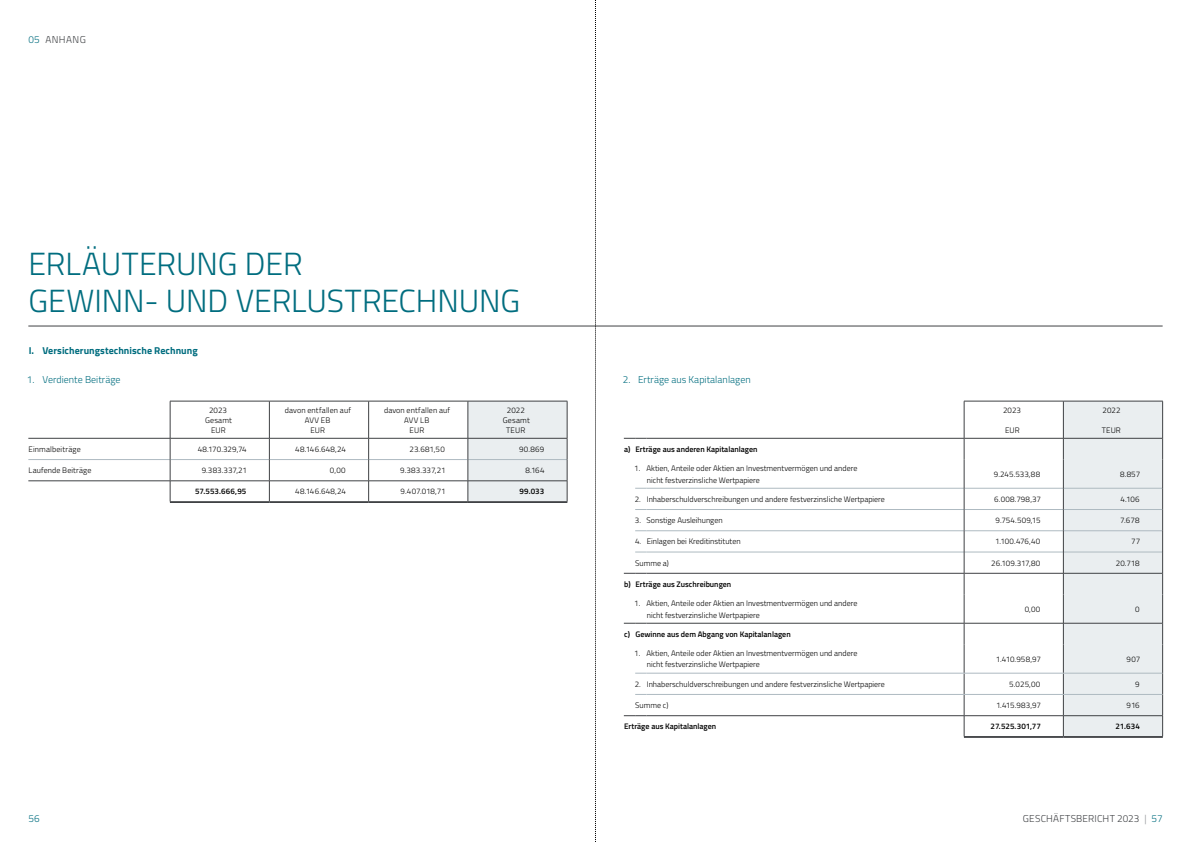
<style>
.page{position:relative;width:1191px;height:842px;background:#fff}
.page>*{position:absolute;margin:0;border:0;box-sizing:border-box;transform-origin:0 0}
.t1{font:300 32px/37px "Titillium";letter-spacing:-.005em;color:#006d7f}
.t2{font:300 10px "Titillium";letter-spacing:.005em;color:#006d7f}
.t3{font:700 10px "Titillium";letter-spacing:.005em;color:#006d7f}
.t4{font:300 10px "Titillium";letter-spacing:.02em;color:#3f4144}
.t5{font:300 10px "Titillium";letter-spacing:.045em;color:#3f4144}
.t6{font:300 8px/9.9px "Titillium";color:#000;text-align:center}
.t7{font:600 8px "Titillium";color:#000}
.t8{font:300 8px "Titillium";letter-spacing:.03em;color:#000}
.s1{color:#006d7f}
.s2{color:#93959a}
</style>
<div class="page">
<hr style="left:28px;top:459px;width:142px;height:1px;background:#aebac1">
<svg style="left:170px;top:401px;width:398px;height:101px"></svg>
<hr style="left:170px;top:401px;width:99px;height:1px;background:#3f4144">
<hr style="left:269px;top:401px;width:100px;height:1px;background:#3f4144">
<hr style="left:369px;top:401px;width:99px;height:1px;background:#3f4144">
<hr style="left:468px;top:401px;width:99px;height:1px;background:#3f4144">
<hr style="left:28px;top:438px;width:142px;height:1px;background:#3f4144">
<hr style="left:170px;top:438px;width:99px;height:1px;background:#3f4144">
<hr style="left:28px;top:481px;width:142px;height:1px;background:#3f4144">
<hr style="left:170px;top:501px;width:99px;height:1px;background:#3f4144">
<hr style="left:170px;top:502px;width:99px;height:1px;background:#3f4144">
<hr style="left:269px;top:501px;width:100px;height:1px;background:#3f4144">
<hr style="left:269px;top:502px;width:100px;height:1px;background:#3f4144">
<hr style="left:369px;top:501px;width:99px;height:1px;background:#3f4144">
<hr style="left:369px;top:502px;width:99px;height:1px;background:#3f4144">
<hr style="left:468px;top:501px;width:99px;height:1px;background:#3f4144">
<hr style="left:468px;top:502px;width:99px;height:1px;background:#3f4144">
<hr style="left:269px;top:438px;width:100px;height:1px;background:#3f4144">
<hr style="left:369px;top:438px;width:99px;height:1px;background:#3f4144">
<hr style="left:468px;top:438px;width:99px;height:1px;background:#3f4144">
<hr style="left:170px;top:481px;width:99px;height:1px;background:#3f4144">
<hr style="left:269px;top:481px;width:100px;height:1px;background:#3f4144">
<hr style="left:369px;top:481px;width:99px;height:1px;background:#3f4144">
<hr style="left:468px;top:481px;width:99px;height:1px;background:#3f4144">
<hr style="left:28px;top:326px;width:1134px;height:1px;background:#3f4144">
<svg style="left:624px;top:438px;width:22px;height:1px"></svg>
<hr style="left:646px;top:438px;width:318px;height:1px;background:#3f4144">
<hr style="left:964px;top:737px;width:99px;height:1px;background:#3f4144">
<hr style="left:1063px;top:737px;width:99px;height:1px;background:#3f4144">
<svg style="left:624px;top:573px;width:22px;height:1px"></svg>
<hr style="left:646px;top:573px;width:318px;height:1px;background:#3f4144">
<svg style="left:624px;top:623px;width:22px;height:1px"></svg>
<hr style="left:646px;top:623px;width:318px;height:1px;background:#3f4144">
<hr style="left:646px;top:488px;width:318px;height:1px;background:#aebac1">
<hr style="left:646px;top:509px;width:318px;height:1px;background:#aebac1">
<hr style="left:646px;top:530px;width:318px;height:1px;background:#aebac1">
<hr style="left:646px;top:552px;width:318px;height:1px;background:#aebac1">
<svg style="left:624px;top:715px;width:22px;height:1px"></svg>
<hr style="left:646px;top:715px;width:318px;height:1px;background:#3f4144">
<svg style="left:964px;top:401px;width:199px;height:336px"></svg>
<hr style="left:646px;top:673px;width:318px;height:1px;background:#aebac1">
<hr style="left:964px;top:673px;width:99px;height:1px;background:#aebac1">
<hr style="left:1063px;top:673px;width:99px;height:1px;background:#aebac1">
<hr style="left:646px;top:694px;width:318px;height:1px;background:#aebac1">
<hr style="left:964px;top:694px;width:99px;height:1px;background:#aebac1">
<hr style="left:1063px;top:694px;width:99px;height:1px;background:#aebac1">
<svg style="left:595px;top:0;width:1px;height:842px"></svg>
<p class="t5" style="left:28px;top:32px;width:59px"><span class="s1">05</span> ANHANG</p>
<h1 class="t1" style="left:29px;top:244px;width:493px">ERLÄUTERUNG DER<br>GEWINN- UND VERLUSTRECHNUNG</h1>
<p class="t3" style="left:29px;top:343px;width:171px">I. Versicherungstechnische Rechnung</p>
<p class="t2" style="left:27px;top:372px;width:95px">1. Verdiente Beiträge</p>
<p class="t6" style="left:205px;top:405px;width:29px">2023<br>Gesamt<br>EUR</p>
<p class="t6" style="left:285px;top:405px;width:68px">davon entfallen auf<br>AVV EB<br>EUR</p>
<p class="t6" style="left:384px;top:405px;width:68px">davon entfallen auf<br>AVV LB<br>EUR</p>
<p class="t6" style="left:503px;top:405px;width:29px">2022<br>Gesamt<br>TEUR</p>
<p class="t6" style="left:29px;top:444px;width:54px">Einmalbeiträge</p>
<p class="t6" style="left:198px;top:444px;width:51px">48.170.329,74</p>
<p class="t8" style="left:295px;top:443px;width:52px">48.146.648,24</p>
<p class="t6" style="left:409px;top:444px;width:37px">23.681,50</p>
<p class="t6" style="left:519px;top:444px;width:26px">90.869</p>
<p class="t6" style="left:29px;top:465px;width:64px">Laufende Beiträge</p>
<p class="t6" style="left:202px;top:465px;width:47px">9.383.337,21</p>
<p class="t6" style="left:330px;top:465px;width:17px">0,00</p>
<p class="t6" style="left:400px;top:465px;width:47px">9.383.337,21</p>
<p class="t6" style="left:525px;top:465px;width:21px">8.164</p>
<p class="t7" style="left:195px;top:486px;width:53px">57.553.666,95</p>
<p class="t8" style="left:295px;top:486px;width:52px">48.146.648,24</p>
<p class="t6" style="left:400px;top:486px;width:46px">9.407.018,71</p>
<p class="t7" style="left:519px;top:486px;width:26px">99.033</p>
<p class="t2" style="left:623px;top:372px;width:129px">2. Erträge aus Kapitalanlagen</p>
<p class="t6" style="left:1003px;top:405px;width:20px">2023</p>
<p class="t6" style="left:1005px;top:424px;width:16px">EUR</p>
<p class="t6" style="left:1102px;top:405px;width:20px">2022</p>
<p class="t6" style="left:1101px;top:424px;width:21px">TEUR</p>
<p class="t7" style="left:624px;top:443px;width:135px">a) Erträge aus anderen Kapitalanlagen</p>
<p class="t6" style="left:647px;top:462px;width:212px;line-height:11.3px;text-align:left;text-indent:-13px">1. Aktien, Anteile oder Aktien an Investmentvermögen und andere nicht festverzinsliche Wertpapiere</p>
<p class="t6" style="left:993px;top:469px;width:48px">9.245.533,88</p>
<p class="t6" style="left:1120px;top:469px;width:22px">8.857</p>
<p class="t6" style="left:634px;top:494px;width:252px">2. Inhaberschuldverschreibungen und andere festverzinsliche Wertpapiere</p>
<p class="t6" style="left:994px;top:494px;width:48px">6.008.798,37</p>
<p class="t6" style="left:1120px;top:494px;width:21px">4.106</p>
<p class="t6" style="left:635px;top:515px;width:89px">3. Sonstige Ausleihungen</p>
<p class="t6" style="left:995px;top:515px;width:47px">9.754.509,15</p>
<p class="t6" style="left:1120px;top:515px;width:21px">7.678</p>
<p class="t6" style="left:635px;top:536px;width:107px">4. Einlagen bei Kreditinstituten</p>
<p class="t6" style="left:995px;top:536px;width:47px">1.100.476,40</p>
<p class="t6" style="left:1131px;top:536px;width:10px">77</p>
<p class="t6" style="left:635px;top:557px;width:35px">Summe a)</p>
<p class="t6" style="left:991px;top:557px;width:50px">26.109.317,80</p>
<p class="t6" style="left:1115px;top:557px;width:25px">20.718</p>
<p class="t7" style="left:624px;top:578px;width:108px">b) Erträge aus Zuschreibungen</p>
<p class="t6" style="left:647px;top:597px;width:212px;line-height:11.3px;text-align:left;text-indent:-13px">1. Aktien, Anteile oder Aktien an Investmentvermögen und andere nicht festverzinsliche Wertpapiere</p>
<p class="t6" style="left:1024px;top:604px;width:17px">0,00</p>
<p class="t6" style="left:1135px;top:604px;width:6px">0</p>
<p class="t7" style="left:624px;top:628px;width:168px">c) Gewinne aus dem Abgang von Kapitalanlagen</p>
<p class="t6" style="left:647px;top:647px;width:212px;line-height:11.3px;text-align:left;text-indent:-13px">1. Aktien, Anteile oder Aktien an Investmentvermögen und andere nicht festverzinsliche Wertpapiere</p>
<p class="t6" style="left:995px;top:654px;width:47px">1.410.958,97</p>
<p class="t6" style="left:1126px;top:654px;width:15px">907</p>
<p class="t6" style="left:634px;top:679px;width:252px">2. Inhaberschuldverschreibungen und andere festverzinsliche Wertpapiere</p>
<p class="t6" style="left:1009px;top:679px;width:33px">5.025,00</p>
<p class="t6" style="left:1135px;top:679px;width:6px">9</p>
<p class="t6" style="left:635px;top:700px;width:35px">Summe c)</p>
<p class="t6" style="left:996px;top:700px;width:46px">1.415.983,97</p>
<p class="t6" style="left:1126px;top:700px;width:15px">916</p>
<p class="t7" style="left:624px;top:720px;width:94px">Erträge aus Kapitalanlagen</p>
<p class="t7" style="left:990px;top:720px;width:52px">27.525.301,77</p>
<p class="t7" style="left:1115px;top:720px;width:26px">21.634</p>
<p class="t2" style="left:28px;top:811px;width:13px">56</p>
<p class="t4" style="left:1023px;top:811px;width:141px">GESCHÄFTSBERICHT 2023 <span class="s2">|</span> <span class="s1">57</span></p>
</div>
